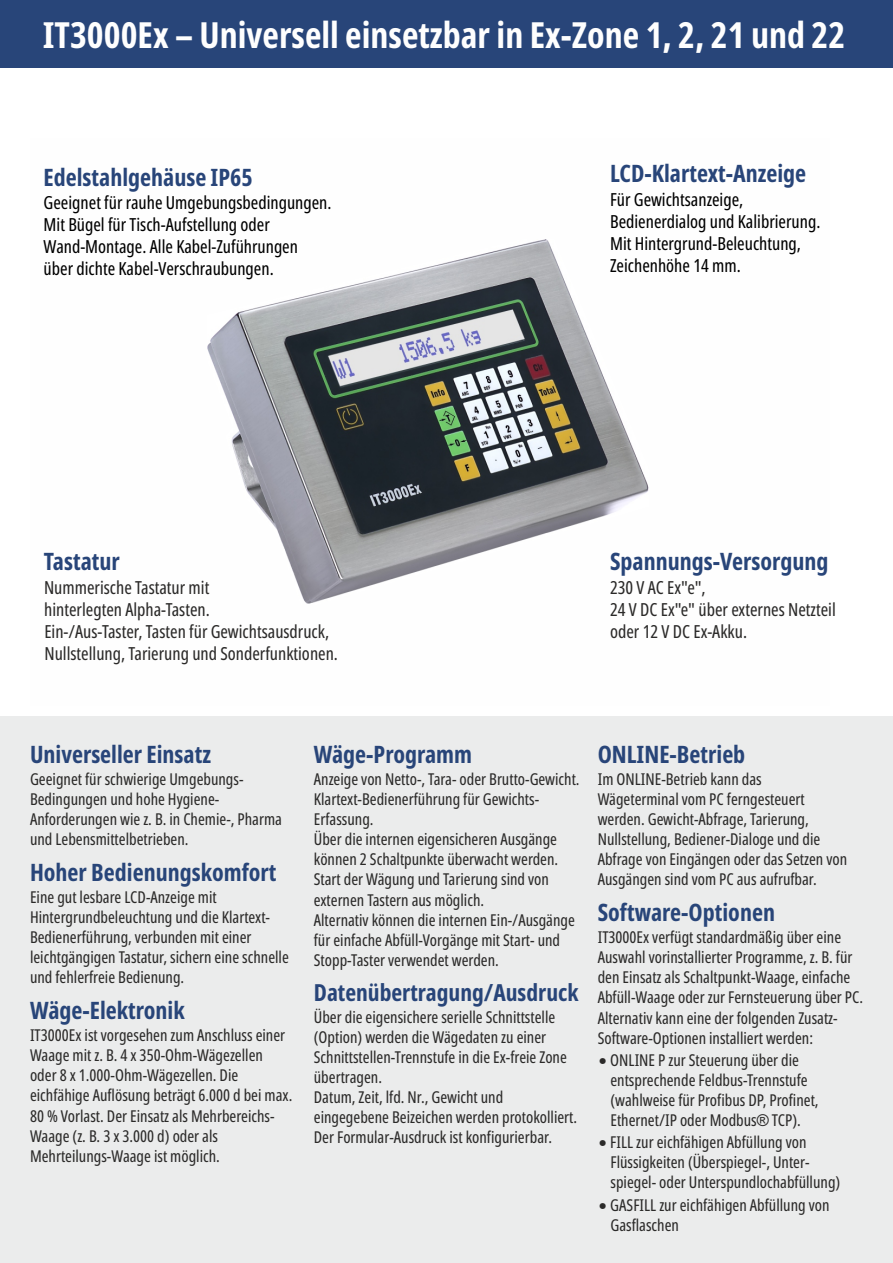
<style>
.page{position:relative;width:893px;height:1263px;background:#fff}
.page>*{position:absolute;margin:0;border:0;box-sizing:border-box;transform-origin:0 0}
.t1{font:700 extra-condensed 36px "Noto Sans";color:#fefefe}
.t2{font:700 extra-condensed 24px "Noto Sans";color:#284579}
.t3{font:700 extra-condensed 23.55px "Noto Sans";color:#284579}
.t4{font:extra-condensed 18px/22px "Noto Sans";color:#000}
.t5{font:extra-condensed 18px/22px "Noto Sans";color:#2b2a29}
.t6{font:extra-condensed 16.35px/20.1px "Noto Sans";color:#2b2a29}
.s1{font-family:"Arial";font-stretch:normal}
</style>
<div class="page">
<div style="left:0;top:0;width:893px;height:68px;background:#284579"></div>
<div style="left:0;top:716px;width:893px;height:547px;background:#ebecec"></div>
<img style="left:208px;top:239px;width:441px;height:365px">
<h1 class="t1" style="left:43px;top:10px;width:804px">IT3000Ex – Universell einsetzbar in Ex-Zone 1, 2, 21 und 22</h1>
<h2 class="t2" style="left:44px;top:160px;width:211px">Edelstahlgehäuse IP65</h2>
<p class="t4" style="left:44px;top:191px;width:289px">Geeignet für rauhe Umgebungsbedingungen.<br>Mit Bügel für Tisch-Aufstellung oder Wand-Montage. Alle Kabel-Zuführungen über dichte Kabel-Verschraubungen.</p>
<h2 class="t2" style="left:610px;top:156px;width:198px">LCD-Klartext-Anzeige</h2>
<p class="t4" style="left:610px;top:188px;width:212px">Für Gewichtsanzeige,<br>Bedienerdialog und Kalibrierung.<br>Mit Hintergrund-Beleuchtung,<br>Zeichenhöhe 14 mm.</p>
<h2 class="t2" style="left:44px;top:544px;width:77px">Tastatur</h2>
<p class="t5" style="left:44px;top:575px;width:295px">Nummerische Tastatur mit<br>hinterlegten Alpha-Tasten.<br>Ein-/Aus-Taster, Tasten für Gewichtsausdruck, Nullstellung, Tarierung und Sonderfunktionen.</p>
<h2 class="t2" style="left:610px;top:544px;width:220px">Spannungs-Versorgung</h2>
<p class="t5" style="left:610px;top:575px;width:227px">230 V AC Ex"e",<br>24 V DC Ex"e" über externes Netzteil oder 12 V DC Ex-Akku.</p>
<h2 class="t2" style="left:30px;top:737px;width:182px">Universeller Einsatz</h2>
<p class="t6" style="left:30px;top:769px;width:253px">Geeignet für schwierige Umgebungs-Bedingungen und hohe Hygiene-Anforderungen wie z. B. in Chemie-, Pharma und Lebensmittelbetrieben.</p>
<h2 class="t2" style="left:30px;top:855px;width:248px">Hoher Bedienungskomfort</h2>
<p class="t6" style="left:30px;top:887px;width:260px">Eine gut lesbare LCD-Anzeige mit Hintergrundbeleuchtung und die Klartext-Bedienerführung, verbunden mit einer leichtgängigen Tastatur, sichern eine schnelle und fehlerfreie Bedienung.</p>
<h2 class="t2" style="left:30px;top:993px;width:156px">Wäge-Elektronik</h2>
<p class="t6" style="left:30px;top:1025px;width:264px">IT3000Ex ist vorgesehen zum Anschluss einer Waage mit z. B. 4 x 350-Ohm-Wägezellen oder 8 x 1.000-Ohm-Wägezellen. Die eichfähige Auflösung beträgt 6.000 d bei max.<br>80 % Vorlast. Der Einsatz als Mehrbereichs-Waage (z. B. 3 x 3.000 d) oder als Mehrteilungs-Waage ist möglich.</p>
<h2 class="t2" style="left:314px;top:737px;width:160px">Wäge-Programm</h2>
<p class="t6" style="left:314px;top:769px;width:267px">Anzeige von Netto-, Tara- oder Brutto-Gewicht.<br>Klartext-Bedienerführung für Gewichts-Erfassung.<br>Über die internen eigensicheren Ausgänge können 2 Schaltpunkte überwacht werden.<br>Start der Wägung und Tarierung sind von externen Tastern aus möglich.<br>Alternativ können die internen Ein-/Ausgänge für einfache Abfüll-Vorgänge mit Start- und Stopp-Taster verwendet werden.</p>
<h3 class="t3" style="left:314px;top:976px;width:266px">Datenübertragung/Ausdruck</h3>
<p class="t6" style="left:314px;top:1006px;width:265px">Über die eigensichere serielle Schnittstelle (Option) werden die Wägedaten zu einer Schnittstellen-Trennstufe in die Ex-freie Zone übertragen.<br>Datum, Zeit, lfd. Nr., Gewicht und eingegebene Beizeichen werden protokolliert.<br>Der Formular-Ausdruck ist konfigurierbar.</p>
<h2 class="t2" style="left:598px;top:737px;width:149px">ONLINE-Betrieb</h2>
<p class="t6" style="left:598px;top:769px;width:251px">Im ONLINE-Betrieb kann das<br>Wägeterminal vom PC ferngesteuert werden. Gewicht-Abfrage, Tarierung, Nullstellung, Bediener-Dialoge und die Abfrage von Eingängen oder das Setzen von Ausgängen sind vom PC aus aufrufbar.</p>
<h2 class="t2" style="left:598px;top:896px;width:179px">Software-Optionen</h2>
<p class="t6" style="left:598px;top:927px;width:267px">IT3000Ex verfügt standardmäßig über eine Auswahl vorinstallierter Programme, z. B. für den Einsatz als Schaltpunkt-Waage, einfache Abfüll-Waage oder zur Fernsteuerung über PC.<br>Alternativ kann eine der folgenden Zusatz-Software-Optionen installiert werden:</p>
<p class="t6" style="left:610px;top:1049px;width:210px">ONLINE P zur Steuerung über die entsprechende Feldbus-Trennstufe (wahlweise für Profibus DP, Profinet, Ethernet/IP oder Modbus<span class="s1">®</span> TCP).</p>
<p class="t6" style="left:610px;top:1132px;width:231px">FILL zur eichfähigen Abfüllung von<br>Flüssigkeiten (Überspiegel-, Unter&shy;spiegel- oder Unterspundlochabfüllung)</p>
<p class="t6" style="left:610px;top:1194px;width:221px">GASFILL zur eichfähigen Abfüllung von<br>Gasflaschen</p>
</div>
